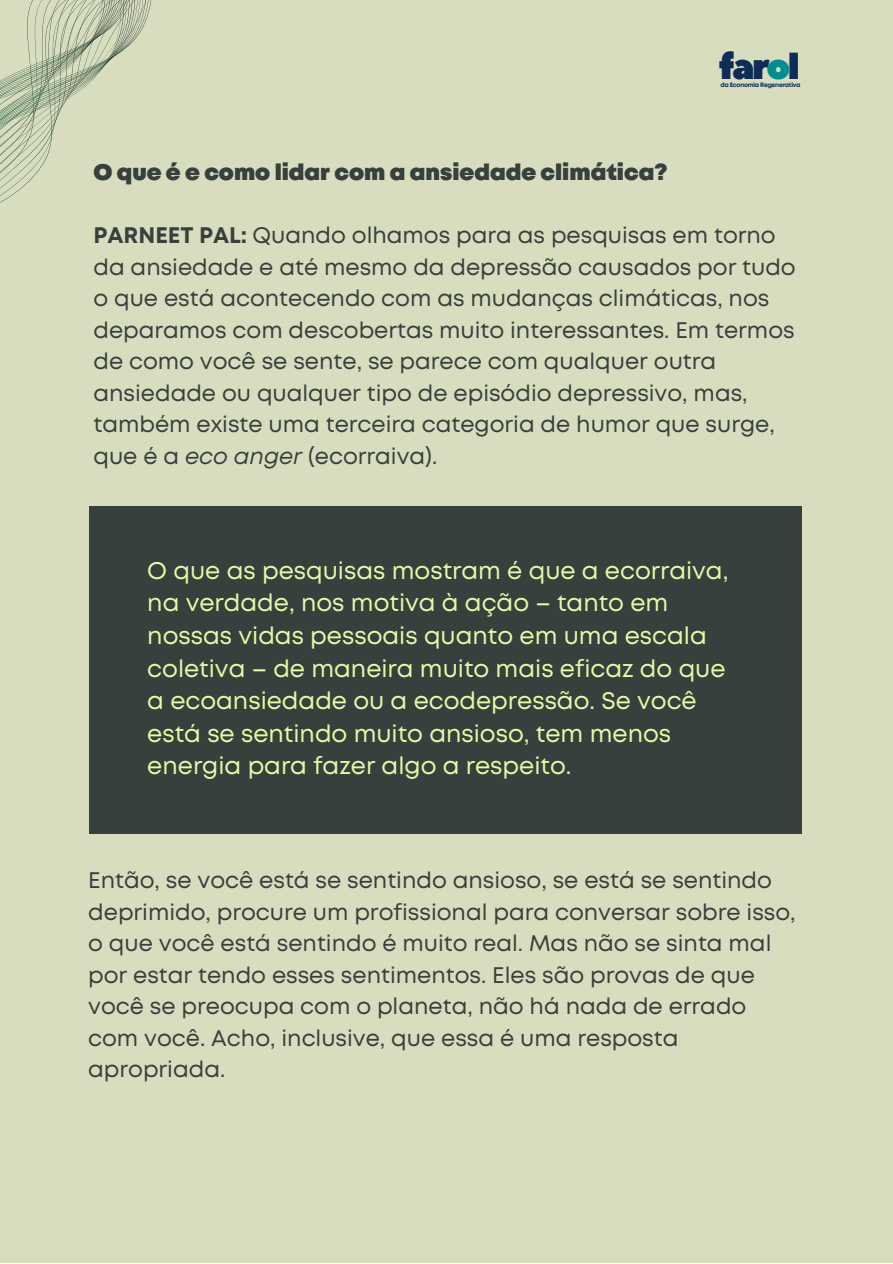
<style>
.page{position:relative;width:893px;height:1264px;background:#fff}
.page>*{position:absolute;margin:0;border:0;box-sizing:border-box;transform-origin:0 0}
.t1{font:35.55px "Peace Sans";letter-spacing:-.07em;color:#0d2c56}
.t2{font:24px/32.5px "Mont";color:#e8f8a8}
.t3{font:22.5px/31.5px "Mont";color:#37403c}
.t4{font:900 22.5px "Mont";color:#37403c}
.t5{font:700 6.3px "Mont";letter-spacing:-.05em;color:#0d2c56}
.s1{color:#018e90}
.s2{font-weight:700}
.s3{font-style:italic}
</style>
<div class="page">
<div style="left:0;top:0;width:892px;height:1262px;background:#d8ddbf"></div>
<svg style="left:0;top:0;width:152px;height:203px"></svg>
<div style="left:89px;top:506px;width:712px;height:328px;background:#37403c"></div>
<p class="t4" style="left:93px;top:164px;width:575px">O que é e como lidar com a ansiedade climática?</p>
<p class="t1" style="left:718px;top:43px;width:83px">far<span class="s1">o</span>l</p>
<p class="t5" style="left:720px;top:82px;width:82px">da Economia Regenerativa</p>
<p class="t3" style="left:93px;top:221px;width:703px"><span class="s2">PARNEET PAL:</span> Quando olhamos para as pesquisas em torno da ansiedade e até mesmo da depressão causados por tudo o que está acontecendo com as mudanças climáticas, nos deparamos com descobertas muito interessantes. Em termos de como você se sente, se parece com qualquer outra ansiedade ou qualquer tipo de episódio depressivo, mas, também existe uma terceira categoria de humor que surge, que é a <span class="s3">eco anger</span> (ecorraiva).</p>
<p class="t2" style="left:147px;top:556px;width:582px">O que as pesquisas mostram é que a ecorraiva, na verdade, nos motiva à ação – tanto em nossas vidas pessoais quanto em uma escala coletiva – de maneira muito mais eficaz do que a ecoansiedade ou a ecodepressão. Se você está se sentindo muito ansioso, tem menos energia para fazer algo a respeito.</p>
<p class="t3" style="left:88px;top:866px;width:709px">Então, se você está se sentindo ansioso, se está se sentindo deprimido, procure um profissional para conversar sobre isso, o que você está sentindo é muito real. Mas não se sinta mal por estar tendo esses sentimentos. Eles são provas de que você se preocupa com o planeta, não há nada de errado com você. Acho, inclusive, que essa é uma resposta apropriada.</p>
</div>
